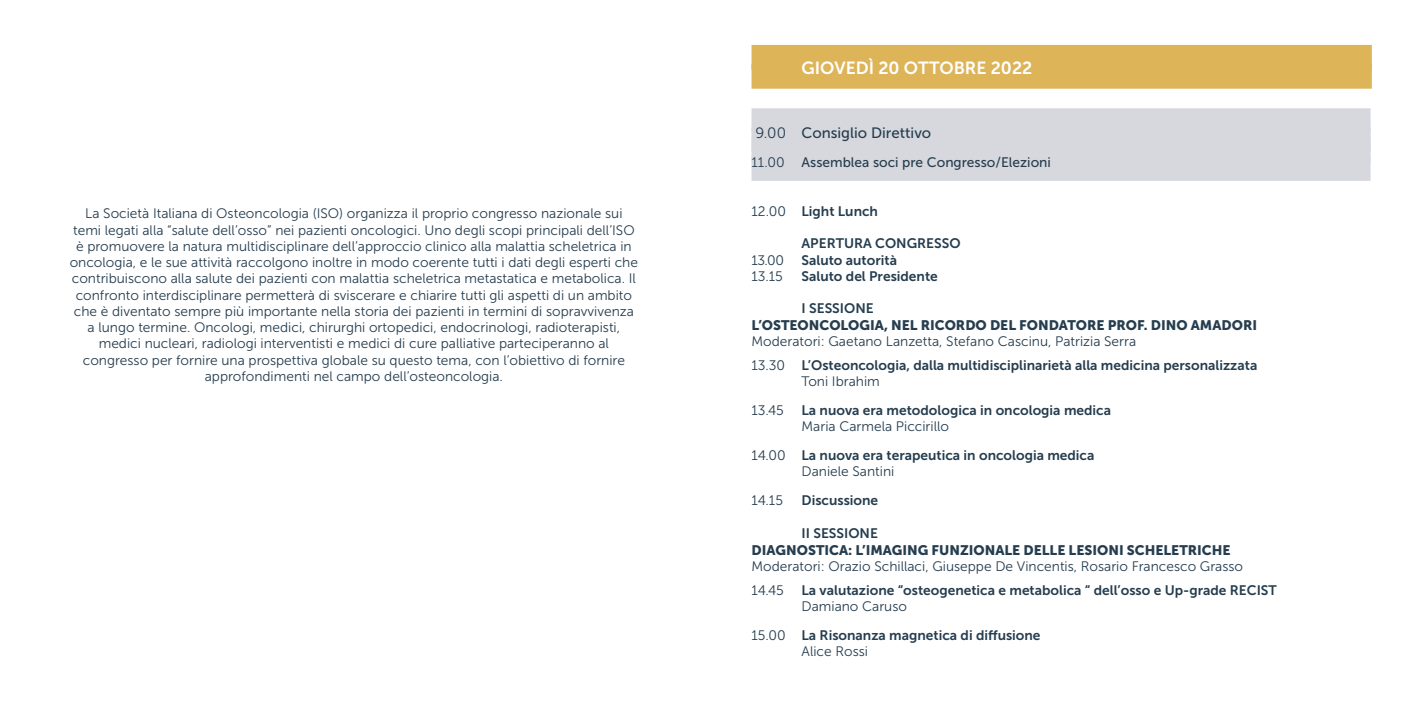
<style>
.page{position:relative;width:1418px;height:709px;background:#fff}
.page>*{position:absolute;margin:0;border:0;box-sizing:border-box;transform-origin:0 0}
.t1{font:17.5px "Museo Sans 700";color:#fff}
.t2{font:15px "Museo Sans 500";color:#253d4f}
.t3{font:13.75px/16.2px "Museo Sans 300";color:#253d4f}
.t4{font:13.75px "Museo Sans 700";color:#253d4f}
.t5{font:13.75px "Museo Sans 900";color:#253d4f}
.t6{font:13.75px "Museo Sans 500";color:#253d4f}
.s1{font-family:"Museo Sans 300"}
</style>
<div class="page">
<div style="left:751px;top:45px;width:620px;height:25px;background:#ddb458"></div>
<div style="left:751px;top:64px;width:620px;height:25px;background:#ddb458"></div>
<div style="left:751px;top:108px;width:619px;height:25px;background:#d7d8de"></div>
<div style="left:751px;top:127px;width:180px;height:25px;background:#d7d8de"></div>
<div style="left:931px;top:127px;width:439px;height:25px;background:#d7d8de"></div>
<div style="left:751px;top:137px;width:619px;height:25px;background:#d7d8de"></div>
<div style="left:751px;top:156px;width:619px;height:25px;background:#d7d8de"></div>
<p class="t3" style="left:70px;top:205px;width:570px;text-align:center">La Società Italiana di Osteoncologia (ISO) organizza il proprio congresso nazionale sui temi legati alla “salute dell’osso” nei pazienti oncologici. Uno degli scopi principali dell’ISO è promuovere la natura multidisciplinare dell’approccio clinico alla malattia scheletrica in oncologia, e le sue attività raccolgono inoltre in modo coerente tutti i dati degli esperti che contribuiscono alla salute dei pazienti con malattia scheletrica metastatica e metabolica. Il confronto interdisciplinare permetterà di sviscerare e chiarire tutti gli aspetti di un ambito che è diventato sempre più importante nella storia dei pazienti in termini di sopravvivenza a lungo termine. Oncologi, medici, chirurghi ortopedici, endocrinologi, radioterapisti, medici nucleari, radiologi interventisti e medici di cure palliative parteciperanno al congresso per fornire una prospettiva globale su questo tema, con l’obiettivo di fornire approfondimenti nel campo dell’osteoncologia.</p>
<p class="t1" style="left:801px;top:59px;width:232px">GIOVEDÌ 20 OTTOBRE 2022</p>
<p class="t2" style="left:755px;top:125px;width:177px"><span class="s1">9.00</span> Consiglio Direttivo</p>
<p class="t6" style="left:751px;top:155px;width:301px"><span class="s1">11.00</span> Assemblea soci pre Congresso/Elezioni</p>
<p class="t4" style="left:751px;top:203px;width:128px"><span class="s1">12.00</span> Light Lunch</p>
<p class="t4" style="left:801px;top:236px;width:160px">APERTURA CONGRESSO</p>
<p class="t3" style="left:751px;top:252px;width:34px">13.00</p>
<p class="t4" style="left:801px;top:252px;width:97px">Saluto autorità</p>
<p class="t3" style="left:751px;top:268px;width:33px">13.15</p>
<p class="t4" style="left:801px;top:268px;width:138px">Saluto del Presidente</p>
<p class="t4" style="left:801px;top:301px;width:74px">I SESSIONE</p>
<p class="t5" style="left:751px;top:317px;width:507px">L’OSTEONCOLOGIA, NEL RICORDO DEL FONDATORE PROF. DINO AMADORI</p>
<p class="t3" style="left:751px;top:333px;width:386px">Moderatori: Gaetano Lanzetta, Stefano Cascinu, Patrizia Serra</p>
<p class="t4" style="left:751px;top:357px;width:507px"><span class="s1">13.30</span> L’Osteoncologia, dalla multidisciplinarietà alla medicina personalizzata</p>
<p class="t3" style="left:801px;top:373px;width:80px">Toni Ibrahim</p>
<p class="t3" style="left:751px;top:402px;width:34px">13.45</p>
<p class="t4" style="left:801px;top:402px;width:311px">La nuova era metodologica in oncologia medica</p>
<p class="t3" style="left:801px;top:418px;width:149px">Maria Carmela Piccirillo</p>
<p class="t4" style="left:751px;top:447px;width:344px"><span class="s1">14.00</span> La nuova era terapeutica in oncologia medica</p>
<p class="t3" style="left:801px;top:463px;width:94px">Daniele Santini</p>
<p class="t3" style="left:751px;top:492px;width:33px">14.15</p>
<p class="t4" style="left:801px;top:492px;width:78px">Discussione</p>
<p class="t4" style="left:801px;top:526px;width:78px">II SESSIONE</p>
<p class="t5" style="left:751px;top:542px;width:480px">DIAGNOSTICA: L’IMAGING FUNZIONALE DELLE LESIONI SCHELETRICHE</p>
<p class="t3" style="left:751px;top:554px;width:493px;line-height:23.8px">Moderatori: Orazio Schillaci, Giuseppe De Vincentis, Rosario Francesco Grasso<br>14.45</p>
<p class="t4" style="left:801px;top:582px;width:477px">La valutazione “osteogenetica e metabolica “ dell’osso e Up-grade RECIST</p>
<p class="t3" style="left:801px;top:598px;width:107px">Damiano Caruso</p>
<p class="t4" style="left:751px;top:627px;width:290px"><span class="s1">15.00</span> La Risonanza magnetica di diffusione</p>
<p class="t3" style="left:801px;top:643px;width:68px">Alice Rossi</p>
</div>
